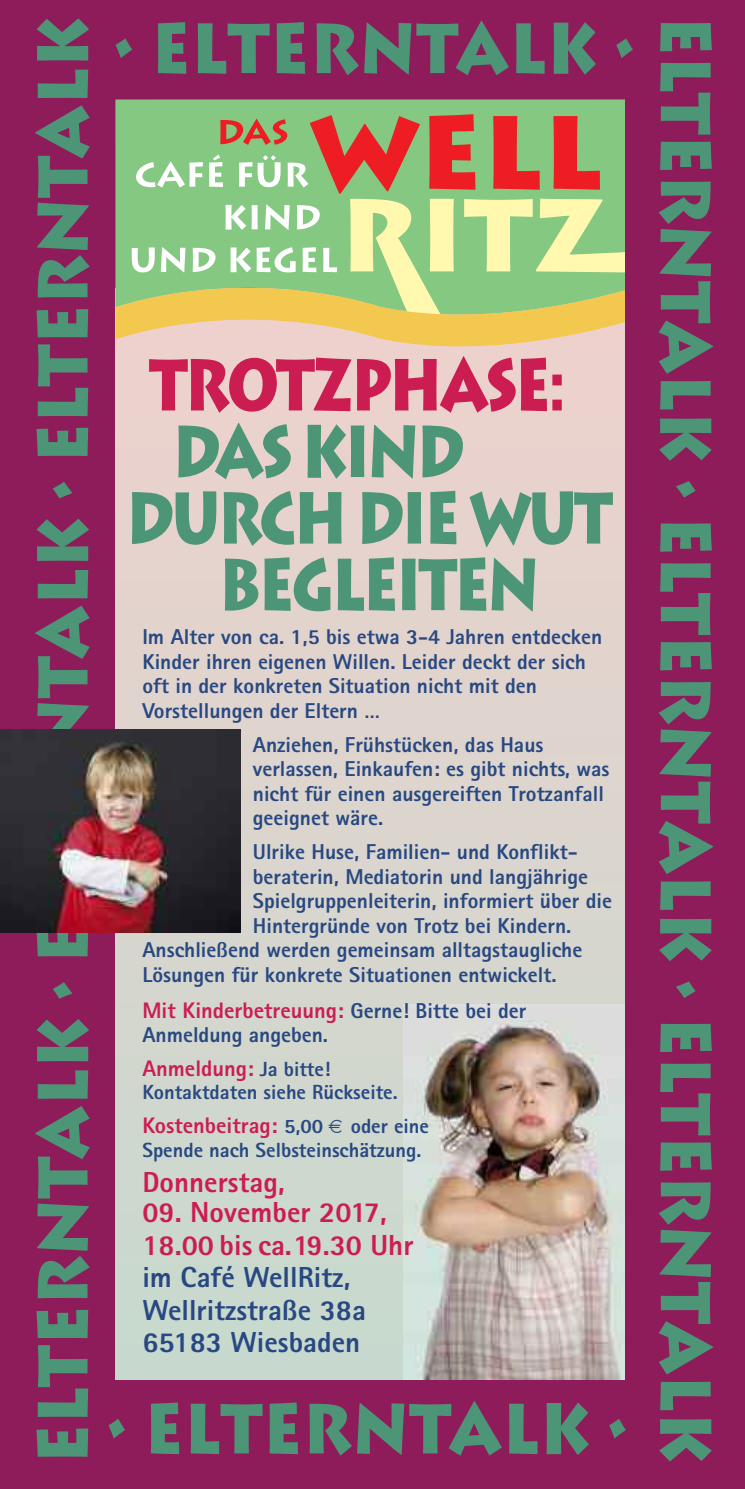
<style>
.page{position:relative;width:745px;height:1489px;background:#fff}
.page>*{position:absolute;margin:0;border:0;box-sizing:border-box;transform-origin:0 0}
.t1{font:900 72.5px "Lithos";letter-spacing:-.05em;color:#4d9577;scale:.8 1}
.t2{font:900 72.5px "Lithos";letter-spacing:-.05em;color:#cb1d52;scale:.8 1}
.t3{font:900 70px "Lithos";letter-spacing:.01em;color:#4d9577;scale:.9 1}
.t4{font:800 29px/32.5px "Rotis Sans Serif";color:#cb1d52}
.t5{font:800 29px/32.5px "Rotis Sans Serif";color:#284881}
.t6{font:800 22.5px "Rotis Sans Serif";color:#cb1d52}
.t7{font:800 21.5px/24.5px "Rotis Sans Serif";color:#284881}
.t8{font:800 20.5px/23.8px "Rotis Sans Serif";color:#284881}
.s1{font-size:21.5px;color:#284881}
.s2{font-size:20.5px;color:#284881}
</style>
<div class="page">
<div style="left:0;top:0;width:744px;height:1488px;background:#8e1c5a"></div>
<div style="left:116px;top:289px;width:508px;height:1089px;background:linear-gradient(to bottom,#efd1cd,#c6d9ce)"></div>
<img style="left:403px;top:1004px;width:222px;height:374px">
<img style="left:0;top:729px;width:240px;height:203px">
<div style="left:116px;top:99px;width:508px;height:15px;background:#84c882"></div>
<svg style="left:116px;top:114px;width:508px;height:232px;background:#b6be7f"></svg>
<svg style="left:328px;top:1119px;width:13px;height:14px"></svg>
<h2 class="t3" style="left:22px;top:1463px;width:1608px;rotate:-90deg">ELTERNTALK • ELTERNTALK • ELTERNTALK</h2>
<h2 class="t3" style="left:113px;top:8px;width:580px">• ELTERNTALK •</h2>
<h2 class="t3" style="left:725px;top:16px;width:1608px;rotate:90deg">ELTERNTALK • ELTERNTALK • ELTERNTALK</h2>
<h1 class="t2" style="left:149px;top:343px;width:522px">TROTZPHASE:</h1>
<h1 class="t1" style="left:172px;top:409px;width:367px">DAS KIND</h1>
<h1 class="t1" style="left:126px;top:476px;width:609px">DURCH DIE WUT</h1>
<h1 class="t1" style="left:219px;top:542px;width:401px">BEGLEITEN</h1>
<p class="t7" style="left:142px;top:626px;width:461px">Im Alter von ca. 1,5 bis etwa 3-4 Jahren entdecken Kinder ihren eigenen Willen. Leider deckt der sich oft in der konkreten Situation nicht mit den Vorstellungen der Eltern …</p>
<p class="t7" style="left:253px;top:734px;width:358px">Anziehen, Frühstücken, das Haus verlassen, Einkaufen: es gibt nichts, was nicht für einen ausgereiften Trotzanfall geeignet wäre.</p>
<p class="t7" style="left:253px;top:841px;width:326px">Ulrike Huse, Familien- und Konflikt-</p>
<p class="t7" style="left:253px;top:866px;width:336px">beraterin, Mediatorin und langjährige</p>
<p class="t7" style="left:253px;top:890px;width:360px">Spielgruppenleiterin, informiert über die</p>
<p class="t7" style="left:253px;top:915px;width:320px">Hintergründe von Trotz bei Kindern.</p>
<p class="t7" style="left:142px;top:939px;width:441px">Anschließend werden gemeinsam alltagstaugliche</p>
<p class="t7" style="left:142px;top:964px;width:415px">Lösungen für konkrete Situationen entwickelt.</p>
<p class="t6" style="left:142px;top:1002px;width:385px">Mit Kinderbetreuung: <span class="s1">Gerne! Bitte bei der</span></p>
<p class="t7" style="left:142px;top:1024px;width:187px">Anmeldung angeben.</p>
<p class="t6" style="left:142px;top:1060px;width:189px">Anmeldung: <span class="s2">Ja bitte!</span></p>
<p class="t8" style="left:142px;top:1082px;width:257px">Kontaktdaten siehe Rückseite.</p>
<p class="t6" style="left:142px;top:1117px;width:182px">Kostenbeitrag: <span class="s2">5,00</span></p>
<p class="t8" style="left:142px;top:1116px;width:288px;text-indent:208px">oder eine<br>Spende nach Selbsteinschätzung.</p>
<h3 class="t4" style="left:142px;top:1168px;width:144px">Donnerstag,</h3>
<h3 class="t4" style="left:142px;top:1198px;width:272px">09. November 2017,<br>18.00 bis ca.19.30 Uhr</h3>
<h3 class="t5" style="left:142px;top:1263px;width:225px">im Café WellRitz,<br>Wellritzstraße 38a<br>65183 Wiesbaden</h3>
<h2 class="t3" style="left:106px;top:1388px;width:580px">• ELTERNTALK •</h2>
</div>
